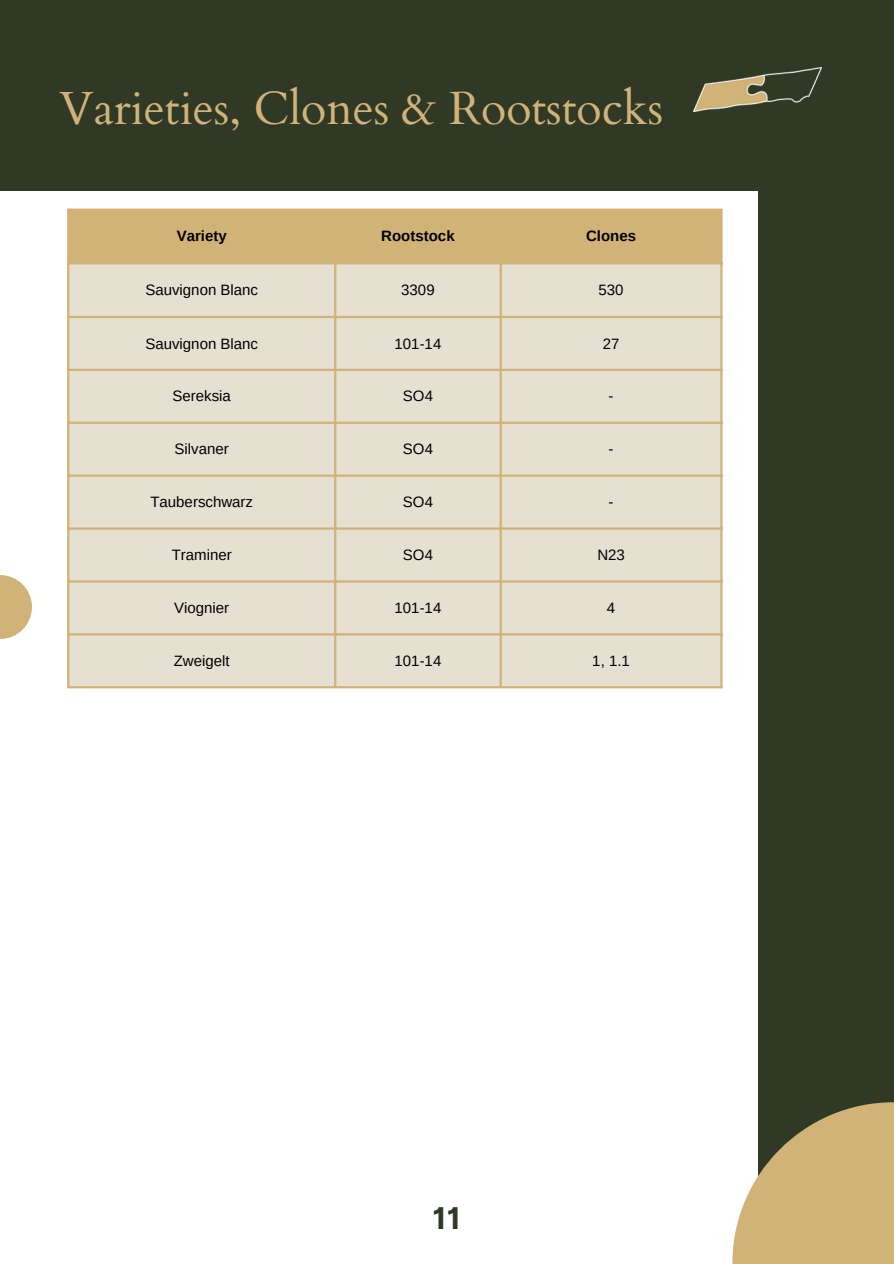
<style>
.page{position:relative;width:894px;height:1264px;background:#fff}
.page>*{position:absolute;margin:0;border:0;box-sizing:border-box;transform-origin:0 0}
.t1{font:46.5px "Cardo";color:#d1b378}
.t2{font:700 30px "Inter";color:#303826}
.t3{font:15px "Arimo";color:#000}
.t4{font:700 15px "Arimo";color:#000}
</style>
<div class="page">
<div style="left:0;top:0;width:893px;height:191px;background:#303826"></div>
<div style="left:757px;top:0;width:136px;height:1263px;background:#303826"></div>
<svg style="left:0;top:575px;width:32px;height:64px;fill:#d1b378"></svg>
<svg style="left:732px;top:1102px;width:161px;height:161px;fill:#d1b378"></svg>
<img style="left:693px;top:67px;width:128px;height:44px">
<div style="left:69px;top:211px;width:651px;height:51px;background:#d1b378"></div>
<div style="left:69px;top:264px;width:651px;height:422px;background:#e6e0d2"></div>
<hr style="left:67px;top:211px;width:2px;height:475px;background:#d1b378">
<hr style="left:334px;top:211px;width:2px;height:475px;background:#d1b378">
<hr style="left:499px;top:211px;width:2px;height:475px;background:#d1b378">
<hr style="left:720px;top:211px;width:2px;height:475px;background:#d1b378">
<hr style="left:67px;top:208px;width:655px;height:3px;background:#d1b378">
<hr style="left:67px;top:262px;width:655px;height:2px;background:#d1b378">
<hr style="left:67px;top:316px;width:655px;height:2px;background:#d1b378">
<hr style="left:67px;top:369px;width:655px;height:2px;background:#d1b378">
<hr style="left:67px;top:421px;width:655px;height:3px;background:#d1b378">
<hr style="left:67px;top:474px;width:655px;height:3px;background:#d1b378">
<hr style="left:67px;top:527px;width:655px;height:2px;background:#d1b378">
<hr style="left:67px;top:580px;width:655px;height:2px;background:#d1b378">
<hr style="left:67px;top:633px;width:655px;height:2px;background:#d1b378">
<hr style="left:67px;top:686px;width:655px;height:2px;background:#d1b378">
<p class="t1" style="left:59px;top:78px;width:605px">Varieties, Clones &amp; Rootstocks</p>
<p class="t4" style="left:177px;top:228px;width:52px">Variety</p>
<p class="t4" style="left:381px;top:228px;width:75px">Rootstock</p>
<p class="t4" style="left:586px;top:228px;width:51px">Clones</p>
<p class="t3" style="left:145px;top:281px;width:114px">Sauvignon Blanc</p>
<p class="t3" style="left:401px;top:281px;width:35px">3309</p>
<p class="t3" style="left:598px;top:281px;width:27px">530</p>
<p class="t3" style="left:145px;top:335px;width:114px">Sauvignon Blanc</p>
<p class="t3" style="left:394px;top:335px;width:48px">101-14</p>
<p class="t3" style="left:602px;top:335px;width:18px">27</p>
<p class="t3" style="left:172px;top:388px;width:60px">Sereksia</p>
<p class="t3" style="left:403px;top:388px;width:32px">SO4</p>
<p class="t3" style="left:608px;top:388px;width:6px">-</p>
<p class="t3" style="left:175px;top:441px;width:56px">Silvaner</p>
<p class="t3" style="left:403px;top:441px;width:32px">SO4</p>
<p class="t3" style="left:608px;top:441px;width:6px">-</p>
<p class="t3" style="left:150px;top:493px;width:104px">Tauberschwarz</p>
<p class="t3" style="left:403px;top:493px;width:32px">SO4</p>
<p class="t3" style="left:608px;top:493px;width:6px">-</p>
<p class="t3" style="left:172px;top:546px;width:61px">Traminer</p>
<p class="t3" style="left:403px;top:546px;width:32px">SO4</p>
<p class="t3" style="left:597px;top:546px;width:29px">N23</p>
<p class="t3" style="left:174px;top:599px;width:57px">Viognier</p>
<p class="t3" style="left:394px;top:599px;width:48px">101-14</p>
<p class="t3" style="left:606px;top:599px;width:10px">4</p>
<p class="t3" style="left:174px;top:652px;width:57px">Zweigelt</p>
<p class="t3" style="left:394px;top:652px;width:48px">101-14</p>
<p class="t3" style="left:592px;top:652px;width:39px">1, 1.1</p>
<p class="t2" style="left:432px;top:1199px;width:30px">11</p>
</div>
